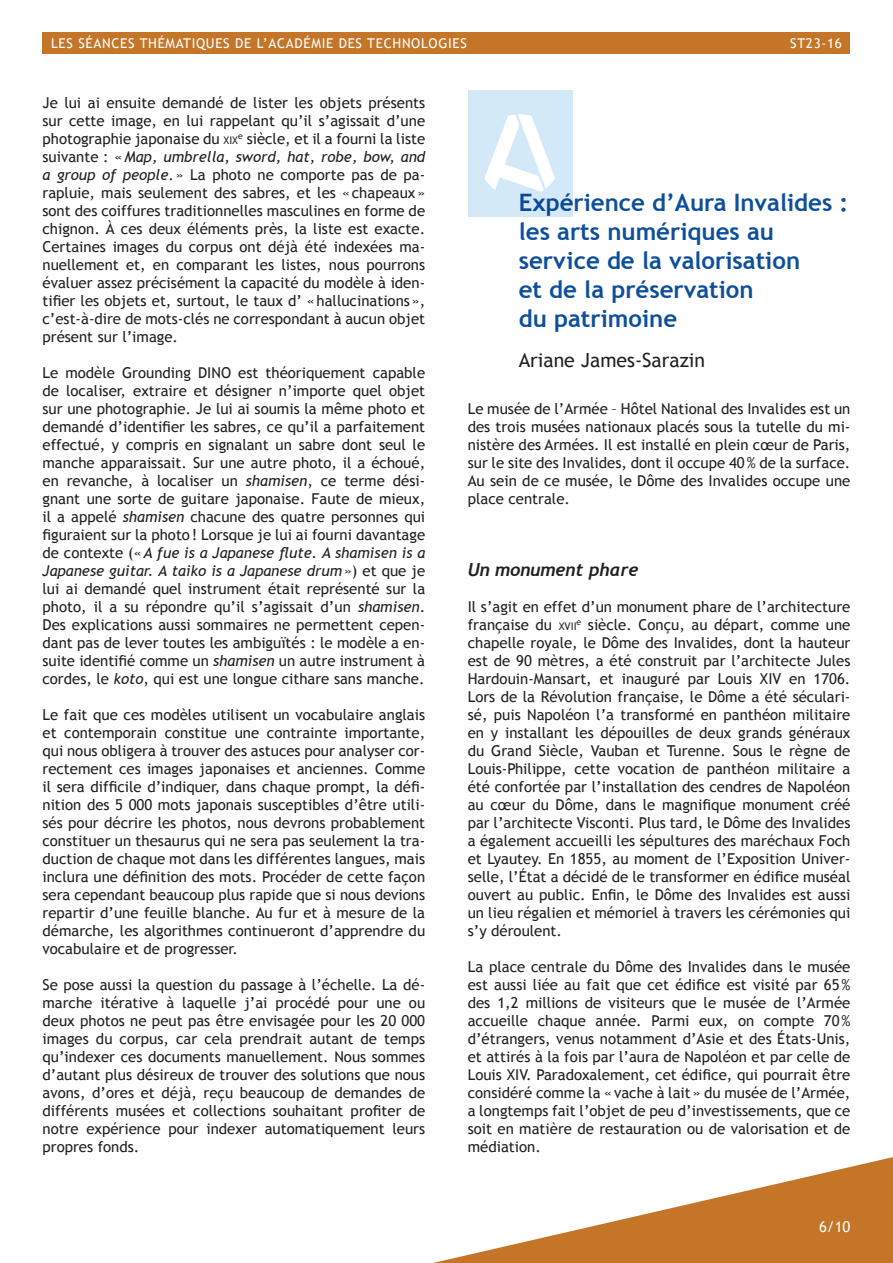
<style>
.page{position:relative;width:893px;height:1263px;background:#fff}
.page>*{position:absolute;margin:0;border:0;box-sizing:border-box;transform-origin:0 0}
.t1{font:700 24px/28.8px "Trebuchet MS";color:#0e4f9b}
.t2{font:19.5px "Trebuchet MS";color:#231f20}
.t3{font:italic 700 18px "Trebuchet";color:#231f20}
.t4{font:15px/18px "Trebuchet MS";color:#231f20;text-align:justify}
.t5{font:15px "Trebuchet MS";color:#fff}
.t6{font:13.5px "Trebuchet MS";letter-spacing:.05em;color:#fff}
.s1{font-size:10.5px}
.s2{font-style:italic}
</style>
<div class="page">
<svg style="left:433px;top:1157px;width:460px;height:106px"></svg>
<div style="left:43px;top:33px;width:807px;height:21px;background:#c57527"></div>
<div style="left:468px;top:90px;width:104px;height:126px;background:#d3e9f8"></div>
<svg style="left:484px;top:114px;width:71px;height:78px"></svg>
<p class="t6" style="left:51px;top:36px;width:417px">LES SÉANCES THÉMATIQUES DE L’ACADÉMIE DES TECHNOLOGIES</p>
<p class="t6" style="left:790px;top:36px;width:53px">ST23-16</p>
<p class="t4" style="left:43px;top:94px;width:384px">Je lui ai ensuite demandé de lister les objets présents sur cette image, en lui rappelant qu’il s’agissait d’une photographie japonaise du <span class="s1">XIX</span><sup>e</sup> siècle, et il a fourni la liste suivante : «<span class="s2">Map, umbrella, sword, hat, robe, bow, and a group of people</span>.» La photo ne comporte pas de pa&shy;rapluie, mais seulement des sabres, et les «chapeaux» sont des coiffures traditionnelles masculines en forme de chignon. À ces deux éléments près, la liste est exacte.<br>Certaines images du corpus ont déjà été indexées ma&shy;nuellement et, en comparant les listes, nous pourrons évaluer assez précisément la capacité du modèle à iden&shy;tifier les objets et, surtout, le taux d’ «hallucinations», c’est-à-dire de mots-clés ne correspondant à aucun objet présent sur l’image.</p>
<p class="t4" style="left:42px;top:364px;width:384px">Le modèle Grounding DINO est théoriquement capable de localiser, extraire et désigner n’importe quel objet sur une photographie. Je lui ai soumis la même photo et demandé d’identifier les sabres, ce qu’il a parfaitement effectué, y compris en signalant un sabre dont seul le manche apparaissait. Sur une autre photo, il a échoué, en revanche, à localiser un <span class="s2">shamisen</span>, ce terme dési&shy;gnant une sorte de guitare japonaise. Faute de mieux, il a appelé <span class="s2">shamisen</span> chacune des quatre personnes qui figuraient sur la photo! Lorsque je lui ai fourni davantage de contexte («<span class="s2">A fue is a Japanese flute. A shamisen is a Japanese guitar. A taiko is a Japanese drum</span>») et que je lui ai demandé quel instrument était représenté sur la photo, il a su répondre qu’il s’agissait d’un <span class="s2">shamisen</span>.<br>Des explications aussi sommaires ne permettent cepen&shy;dant pas de lever toutes les ambiguïtés : le modèle a en&shy;suite identifié comme un <span class="s2">shamisen</span> un autre instrument à cordes, le <span class="s2">koto</span>, qui est une longue cithare sans manche.</p>
<p class="t4" style="left:42px;top:706px;width:384px">Le fait que ces modèles utilisent un vocabulaire anglais et contemporain constitue une contrainte importante, qui nous obligera à trouver des astuces pour analyser cor&shy;rectement ces images japonaises et anciennes. Comme il sera difficile d’indiquer, dans chaque prompt, la défi&shy;nition des 5 000 mots japonais susceptibles d’être utili&shy;sés pour décrire les photos, nous devrons probablement constituer un thesaurus qui ne sera pas seulement la tra&shy;duction de chaque mot dans les différentes langues, mais inclura une définition des mots. Procéder de cette façon sera cependant beaucoup plus rapide que si nous devions repartir d’une feuille blanche. Au fur et à mesure de la démarche, les algorithmes continueront d’apprendre du vocabulaire et de progresser.</p>
<p class="t4" style="left:42px;top:976px;width:384px">Se pose aussi la question du passage à l’échelle. La dé&shy;marche itérative à laquelle j’ai procédé pour une ou deux photos ne peut pas être envisagée pour les 20 000 images du corpus, car cela prendrait autant de temps qu’indexer ces documents manuellement. Nous sommes d’autant plus désireux de trouver des solutions que nous avons, d’ores et déjà, reçu beaucoup de demandes de différents musées et collections souhaitant profiter de notre expérience pour indexer automatiquement leurs propres fonds.</p>
<h1 class="t1" style="left:519px;top:188px;width:331px">Expérience d’Aura Invalides : les arts numériques au service de la valorisation<br>et de la préservation<br>du patrimoine</h1>
<h2 class="t2" style="left:519px;top:349px;width:188px">Ariane James-Sarazin</h2>
<p class="t4" style="left:468px;top:400px;width:384px">Le musée de l’Armée – Hôtel National des Invalides est un des trois musées nationaux placés sous la tutelle du mi&shy;nistère des Armées. Il est installé en plein cœur de Paris, sur le site des Invalides, dont il occupe 40% de la surface.<br>Au sein de ce musée, le Dôme des Invalides occupe une place centrale.</p>
<p class="t3" style="left:468px;top:559px;width:172px">Un monument phare</p>
<p class="t4" style="left:468px;top:598px;width:384px">Il s’agit en effet d’un monument phare de l’architecture française du <span class="s1">XVII</span><sup>e</sup> siècle. Conçu, au départ, comme une chapelle royale, le Dôme des Invalides, dont la hauteur est de 90 mètres, a été construit par l’architecte Jules Hardouin-Mansart, et inauguré par Louis XIV en 1706.<br>Lors de la Révolution française, le Dôme a été séculari&shy;sé, puis Napoléon l’a transformé en panthéon militaire en y installant les dépouilles de deux grands généraux du Grand Siècle, Vauban et Turenne. Sous le règne de Louis-Philippe, cette vocation de panthéon militaire a été confortée par l’installation des cendres de Napoléon au cœur du Dôme, dans le magnifique monument créé par l’architecte Visconti. Plus tard, le Dôme des Invalides a également accueilli les sépultures des maréchaux Foch et Lyautey. En 1855, au moment de l’Exposition Univer&shy;selle, l’État a décidé de le transformer en édifice muséal ouvert au public. Enfin, le Dôme des Invalides est aussi un lieu régalien et mémoriel à travers les cérémonies qui s’y déroulent.</p>
<p class="t4" style="left:468px;top:958px;width:384px">La place centrale du Dôme des Invalides dans le musée est aussi liée au fait que cet édifice est visité par 65% des 1,2 millions de visiteurs que le musée de l’Armée accueille chaque année. Parmi eux, on compte 70% d’étrangers, venus notamment d’Asie et des États-Unis, et attirés à la fois par l’aura de Napoléon et par celle de Louis XIV. Paradoxalement, cet édifice, qui pourrait être considéré comme la «vache à lait» du musée de l’Armée, a longtemps fait l’objet de peu d’investissements, que ce soit en matière de restauration ou de valorisation et de médiation.</p>
<p class="t5" style="left:819px;top:1218px;width:33px">6/10</p>
</div>
